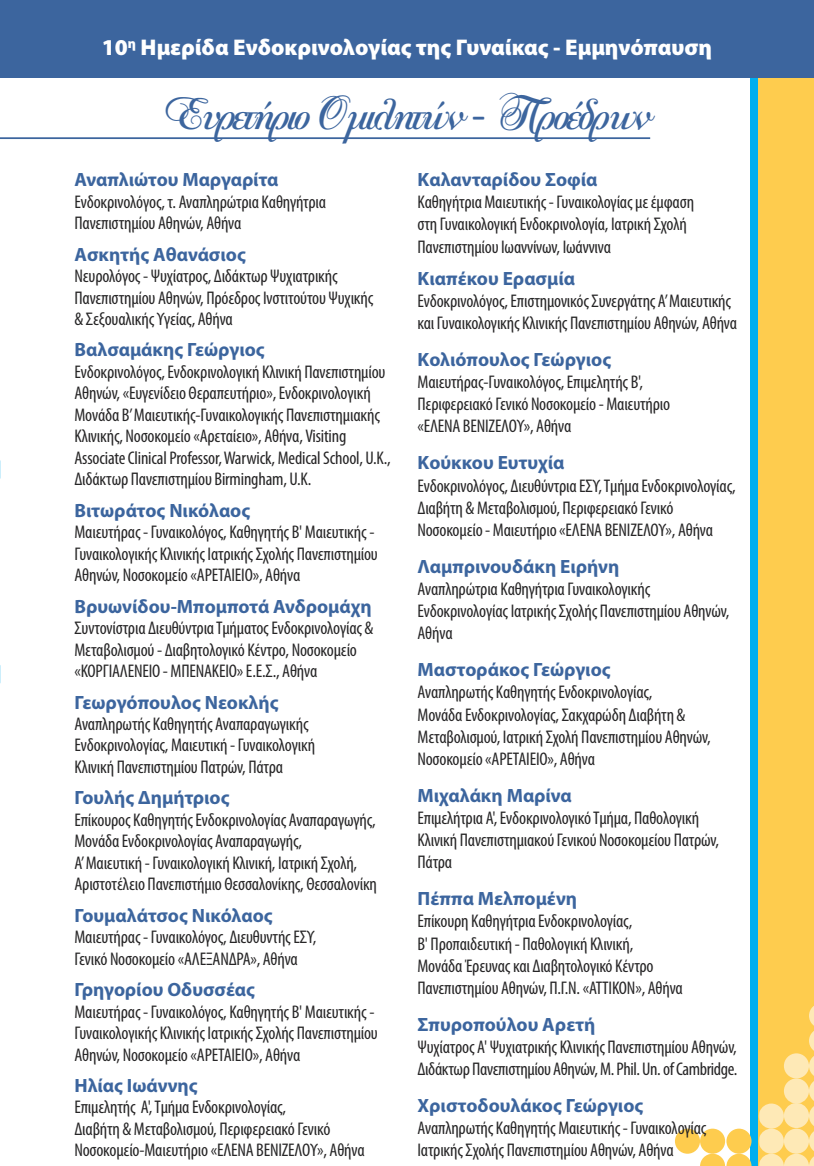
<style>
.page{position:relative;width:814px;height:1166px;background:#fff}
.page>*{position:absolute;margin:0;border:0;box-sizing:border-box;transform-origin:0 0}
.t1{font:700 47.25px "PF Bodoni Script Two";letter-spacing:-.05em;color:#3c659e}
.t2{font:900 22.75px "Myriad Pro";color:#fff}
.t3{font:700 19.25px "Myriad Pro";color:#3c659e}
.t4{font:condensed 18.38px/21.5px "Myriad Pro";letter-spacing:-.01em;color:#272627}
</style>
<div class="page">
<div style="left:750px;top:0;width:7px;height:1166px;background:#00aeef"></div>
<div style="left:757px;top:0;width:57px;height:1166px;background:#fecc4e"></div>
<svg style="left:758px;top:1006px;width:56px;height:160px"></svg>
<div style="left:726px;top:1128px;width:25px;height:25px;background:#fecc4e;border-radius:50%"></div>
<div style="left:700px;top:1128px;width:25px;height:25px;background:#fecc4e;border-radius:50%"></div>
<svg style="left:700px;top:1153px;width:51px;height:13px"></svg>
<div style="left:675px;top:1128px;width:25px;height:25px;background:#fecc4e;border-radius:50%"></div>
<div style="left:1px;top:0;width:813px;height:78px;background:#3c659e"></div>
<hr style="left:0;top:137px;width:650px;height:2px;background:#3c659e">
<svg style="left:0;top:460px;width:1px;height:19px"></svg>
<svg style="left:0;top:665px;width:1px;height:19px"></svg>
<p class="t2" style="left:102px;top:39px;width:611px">10<sup>η</sup> Ημερίδα Ενδοκρινολογίας της Γυναίκας - Εμμηνόπαυση</p>
<h1 class="t1" style="left:165px;top:87px;width:484px">Ευρετήριο Ομιλητών - Προέδρων</h1>
<p class="t3" style="left:74px;top:172px;width:205px">Αναπλιώτου Μαργαρίτα</p>
<p class="t4" style="left:74px;top:192px;width:253px">Ενδοκρινολόγος,τ. Αναπληρώτρια Καθηγήτρια<br>Πανεπιστημίου Αθηνών, Αθήνα</p>
<p class="t3" style="left:74px;top:247px;width:173px">Ασκητής Αθανάσιος</p>
<p class="t4" style="left:74px;top:267px;width:300px">Νευρολόγος- Ψυχίατρος, Διδάκτωρ Ψυχιατρικής<br>Πανεπιστημίου Αθηνών, ΠρόεδροςΙνστιτούτου Ψυχικής &amp; Σεξουαλικής Υγείας, Αθήνα</p>
<p class="t3" style="left:74px;top:343px;width:192px">Βαλσαμάκης Γεώργιος</p>
<p class="t4" style="left:74px;top:363px;width:318px">Ενδοκρινολόγος,Ενδοκρινολογική Κλινική Πανεπιστημίου Αθηνών,«Ευγενίδειο Θεραπευτήριο»,Ενδοκρινολογική Μονάδα Β’Μαιευτικής-Γυναικολογικής Πανεπιστημιακής Κλινικής, Νοσοκομείο«Αρεταίειο», Αθήνα, Visiting AssociateClinicalProfessor,Warwick,MedicalSchool, U.K., Διδάκτωρ Πανεπιστημίου Birmingham, U.K.</p>
<p class="t3" style="left:74px;top:503px;width:177px">Βιτωράτος Νικόλαος</p>
<p class="t4" style="left:74px;top:523px;width:305px">Μαιευτήρας-Γυναικολόγος, Καθηγητής Β'Μαιευτικής-<br>Γυναικολογικής ΚλινικήςΙατρικής Σχολής Πανεπιστημίου<br>Αθηνών, Νοσοκομείο«ΑΡΕΤΑΙΕΙΟ», Αθήνα</p>
<p class="t3" style="left:74px;top:599px;width:299px">Βρυωνίδου-Μπομποτά Ανδρομάχη</p>
<p class="t4" style="left:74px;top:619px;width:301px">Συντονίστρια ΔιευθύντριαΤμήματοςΕνδοκρινολογίας &amp;<br>Μεταβολισμού- Διαβητολογικό Κέντρο, Νοσοκομείο «ΚΟΡΓΙΑΛΕΝΕΙΟ -ΜΠΕΝΑΚΕΙΟ»Ε.Ε.Σ., Αθήνα</p>
<p class="t3" style="left:74px;top:695px;width:206px">Γεωργόπουλος Νεοκλής</p>
<p class="t4" style="left:74px;top:715px;width:242px">Αναπληρωτής Καθηγητής Αναπαραγωγικής<br>Ενδοκρινολογίας,Μαιευτική -Γυναικολογική<br>Κλινική Πανεπιστημίου Πατρών, Πάτρα</p>
<p class="t3" style="left:74px;top:791px;width:157px">Γουλής Δημήτριος</p>
<p class="t4" style="left:74px;top:810px;width:304px">Επίκουρος ΚαθηγητήςΕνδοκρινολογίας Αναπαραγωγής, ΜονάδαΕνδοκρινολογίας Αναπαραγωγής,<br>Α’Μαιευτική -Γυναικολογική Κλινική, Ιατρική Σχολή, Αριστοτέλειο Πανεπιστήμιο Θεσσαλονίκης, Θεσσαλονίκη</p>
<p class="t3" style="left:74px;top:908px;width:200px">Γουμαλάτσος Νικόλαος</p>
<p class="t4" style="left:74px;top:928px;width:243px">Μαιευτήρας-Γυναικολόγος, ΔιευθυντήςΕΣΥ,<br>Γενικό Νοσοκομείο«ΑΛΕΞΑΝΔΡΑ», Αθήνα</p>
<p class="t3" style="left:74px;top:982px;width:182px">Γρηγορίου Οδυσσέας</p>
<p class="t4" style="left:74px;top:1002px;width:305px">Μαιευτήρας-Γυναικολόγος, Καθηγητής Β'Μαιευτικής-<br>Γυναικολογικής ΚλινικήςΙατρικής Σχολής Πανεπιστημίου<br>Αθηνών, Νοσοκομείο«ΑΡΕΤΑΙΕΙΟ», Αθήνα</p>
<p class="t3" style="left:74px;top:1078px;width:125px">Ηλίας Ιωάννης</p>
<p class="t4" style="left:74px;top:1098px;width:292px">Επιμελητής Α',ΤμήμαΕνδοκρινολογίας,<br>Διαβήτη &amp;Μεταβολισμού, ΠεριφερειακόΓενικό<br>Νοσοκομείο-Μαιευτήριο«ΕΛΕΝΑ ΒΕΝΙΖΕΛΟΥ», Αθήνα</p>
<p class="t3" style="left:417px;top:172px;width:181px">Καλανταρίδου Σοφία</p>
<p class="t4" style="left:417px;top:193px;width:278px;line-height:22.1px">ΚαθηγήτριαΜαιευτικής-Γυναικολογίαςμεέμφαση στη Γυναικολογική Ενδοκρινολογία, Ιατρική Σχολή<br>ΠανεπιστημίουΙωαννίνων, Ιωάννινα</p>
<p class="t3" style="left:417px;top:271px;width:159px">Κιαπέκου Ερασμία</p>
<p class="t4" style="left:417px;top:291px;width:321px;line-height:22.1px">Ενδοκρινολόγος,Επιστημονικός Συνεργάτης Α’Μαιευτικής καιΓυναικολογικής Κλινικής Πανεπιστημίου Αθηνών, Αθήνα</p>
<p class="t3" style="left:417px;top:352px;width:195px">Κολιόπουλος Γεώργιος</p>
<p class="t4" style="left:417px;top:372px;width:254px;line-height:22.1px">Μαιευτήρας-Γυναικολόγος,Επιμελητής Β',<br>ΠεριφερειακόΓενικό Νοσοκομείο-Μαιευτήριο «ΕΛΕΝΑ ΒΕΝΙΖΕΛΟΥ», Αθήνα</p>
<p class="t3" style="left:417px;top:456px;width:148px">Κούκκου Ευτυχία</p>
<p class="t4" style="left:417px;top:476px;width:320px;line-height:22.1px">Ενδοκρινολόγος, ΔιευθύντριαΕΣΥ,ΤμήμαΕνδοκρινολογίας,<br>Διαβήτη &amp;Μεταβολισμού, ΠεριφερειακόΓενικό<br>Νοσοκομείο-Μαιευτήριο«ΕΛΕΝΑ ΒΕΝΙΖΕΛΟΥ», Αθήνα</p>
<p class="t3" style="left:417px;top:559px;width:203px">Λαμπρινουδάκη Ειρήνη</p>
<p class="t4" style="left:417px;top:579px;width:313px;line-height:22.1px">Αναπληρώτρια ΚαθηγήτριαΓυναικολογικής<br>ΕνδοκρινολογίαςΙατρικής Σχολής Πανεπιστημίου Αθηνών,<br>Αθήνα</p>
<p class="t3" style="left:417px;top:662px;width:195px">Μαστοράκος Γεώργιος</p>
<p class="t4" style="left:417px;top:683px;width:294px;line-height:22.1px">Αναπληρωτής ΚαθηγητήςΕνδοκρινολογίας, ΜονάδαΕνδοκρινολογίας, Σακχαρώδη Διαβήτη &amp; Μεταβολισμού, Ιατρική Σχολή Πανεπιστημίου Αθηνών, Νοσοκομείο«ΑΡΕΤΑΙΕΙΟ», Αθήνα</p>
<p class="t3" style="left:417px;top:788px;width:156px">Μιχαλάκη Μαρίνα</p>
<p class="t4" style="left:417px;top:808px;width:303px;line-height:22.1px">Επιμελήτρια Α',ΕνδοκρινολογικόΤμήμα, Παθολογική<br>Κλινική ΠανεπιστημιακούΓενικού Νοσοκομείου Πατρών,<br>Πάτρα</p>
<p class="t3" style="left:417px;top:891px;width:161px">Πέππα Μελπομένη</p>
<p class="t4" style="left:417px;top:912px;width:267px;line-height:22.1px">Επίκουρη ΚαθηγήτριαΕνδοκρινολογίας,<br>Β' Προπαιδευτική - Παθολογική Κλινική,<br>Μονάδα Έρευναςκαι Διαβητολογικό Κέντρο Πανεπιστημίου Αθηνών, Π.Γ.Ν.«ΑΤΤΙΚΟΝ», Αθήνα</p>
<p class="t3" style="left:417px;top:1017px;width:179px">Σπυροπούλου Αρετή</p>
<p class="t4" style="left:417px;top:1037px;width:321px;line-height:22.1px">Ψυχίατρος Α' Ψυχιατρικής Κλινικής Πανεπιστημίου Αθηνών,<br>Διδάκτωρ Πανεπιστημίου Αθηνών,M.Phil. Un.ofCambridge.</p>
<p class="t3" style="left:417px;top:1098px;width:227px">Χριστοδουλάκος Γεώργιος</p>
<p class="t4" style="left:417px;top:1118px;width:290px;line-height:22.1px">Αναπληρωτής ΚαθηγητήςΜαιευτικής-Γυναικολογίας<br>Ιατρικής Σχολής Πανεπιστημίου Αθηνών, Αθήνα</p>
</div>
